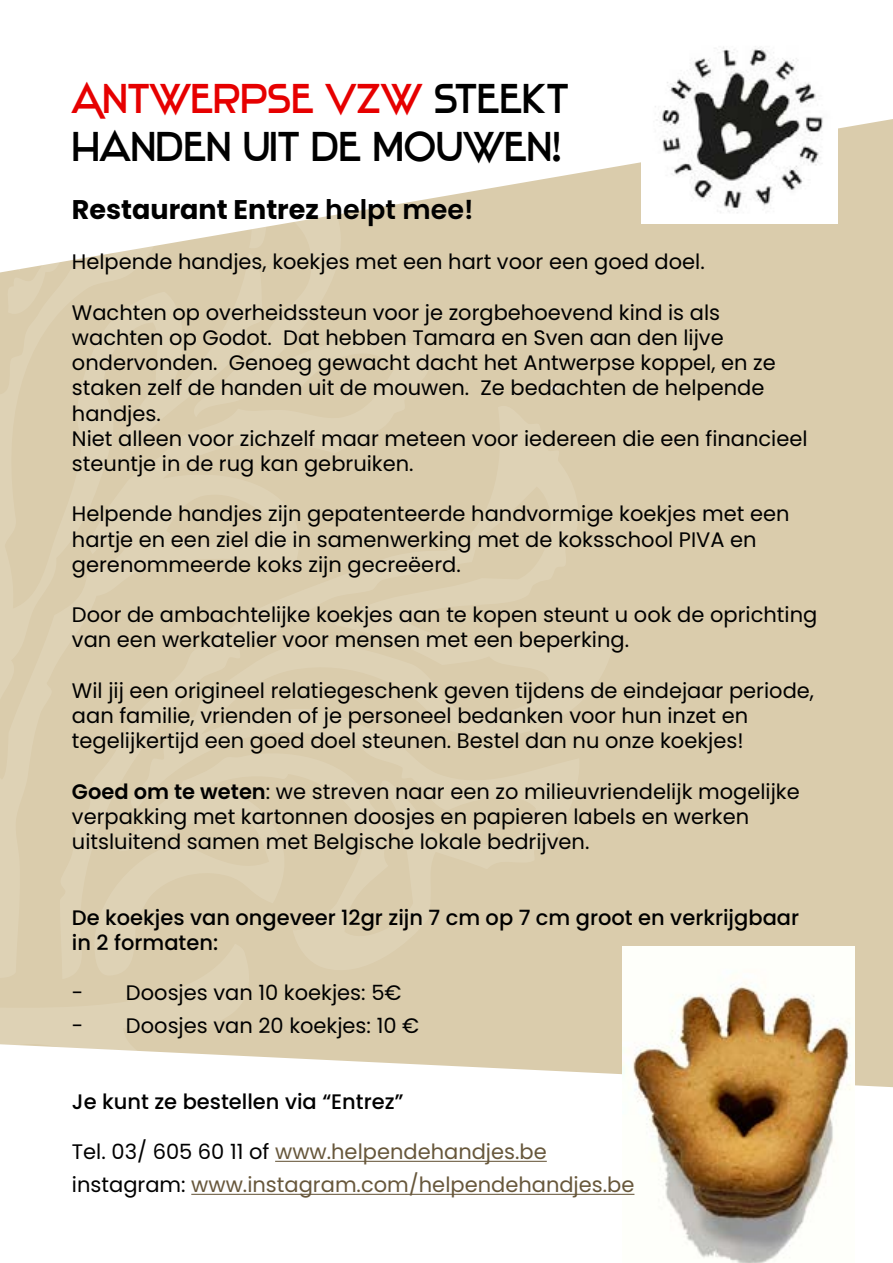
<style>
.page{position:relative;width:893px;height:1263px;background:#daccac}
.page>*{position:absolute;margin:0;border:0;box-sizing:border-box;transform-origin:0 0}
.t1{font:40.5px/48.6px "Stentiga";color:#000}
.t2{font:700 27px "Poppins";color:#000}
.t3{font:21px/25.2px "Poppins";color:#000}
.t4{font:500 21px/25.2px "Poppins";color:#000}
.t5{font:21px/33px "Poppins";color:#67573b}
.s1{color:#e60000}
.s2{font-weight:600}
.s3{color:#000}
</style>
<div class="page">
<svg style="left:268px;top:1044px;width:625px;height:219px;background:#faf9f5"></svg>
<svg style="left:266px;top:0;width:627px;height:224px;fill:#fff"></svg>
<img style="left:622px;top:946px;width:232px;height:317px">
<svg style="left:551px;top:386px;width:6px;height:4px"></svg>
<div style="left:0;top:1044px;width:268px;height:219px;background:#fff"></div>
<svg style="left:266px;top:173px;width:172px;height:54px;fill:#fff"></svg>
<svg style="left:0;top:0;width:266px;height:273px;background:#fbfaf8"></svg>
<hr style="left:275px;top:1161px;width:272px;height:1px;background:#67573b">
<hr style="left:191px;top:1194px;width:443px;height:1px;background:#67573b">
<img style="left:642px;top:34px;width:195px;height:190px">
<h1 class="t1" style="left:72px;top:74px;width:498px"><span class="s1">Antwerpse vzw</span> steekt handen uit de mouwen!</h1>
<p class="t2" style="left:72px;top:194px;width:403px">Restaurant Entrez <span class="s2">helpt mee!</span></p>
<p class="t3" style="left:72px;top:249px;width:634px">Helpende handjes, koekjes met een hart voor een goed doel.</p>
<p class="t3" style="left:72px;top:300px;width:737px">Wachten op overheidssteun voor je zorgbehoevend kind is als wachten op Godot. Dat hebben Tamara en Sven aan den lijve ondervonden. Genoeg gewacht dacht het Antwerpse koppel, en ze staken zelf de handen uit de mouwen. Ze bedachten de helpende handjes.<br>Niet alleen voor zichzelf maar meteen voor iedereen die een financieel steuntje in de rug kan gebruiken.</p>
<p class="t3" style="left:72px;top:501px;width:719px">Helpende handjes zijn gepatenteerde handvormige koekjes met een hartje en een ziel die in samenwerking met de koksschool PIVA en gerenommeerde koks zijn gecreëerd.</p>
<p class="t3" style="left:72px;top:602px;width:747px">Door de ambachtelijke koekjes aan te kopen steunt u ook de oprichting van een werkatelier voor mensen met een beperking.</p>
<p class="t3" style="left:72px;top:678px;width:744px">Wil jij een origineel relatiegeschenk geven tijdens de eindejaar periode, aan familie, vrienden of je personeel bedanken voor hun inzet en tegelijkertijd een goed doel steunen. Bestel dan nu onze koekjes!</p>
<p class="t3" style="left:72px;top:779px;width:729px"><span class="s2">Goed om te weten</span>: we streven naar een zo milieuvriendelijk mogelijke verpakking met kartonnen doosjes en papieren labels en werken uitsluitend samen met Belgische lokale bedrijven.</p>
<p class="t4" style="left:72px;top:905px;width:729px">De koekjes van ongeveer 12gr zijn 7 cm op 7 cm groot en verkrijgbaar in 2 formaten:</p>
<p class="t3" style="left:72px;top:980px;width:331px">- Doosjes van 10 koekjes: 5€</p>
<p class="t3" style="left:72px;top:1013px;width:349px">- Doosjes van 20 koekjes: 10 €</p>
<p class="t4" style="left:72px;top:1089px;width:333px">Je kunt ze bestellen via “Entrez”</p>
<p class="t5" style="left:72px;top:1135px;width:564px"><span class="s3">Tel. 03/ 605 60 11 of</span> www.helpendehandjes.be <span class="s3">instagram:</span> www.instagram.com/helpendehandjes.be</p>
</div>
